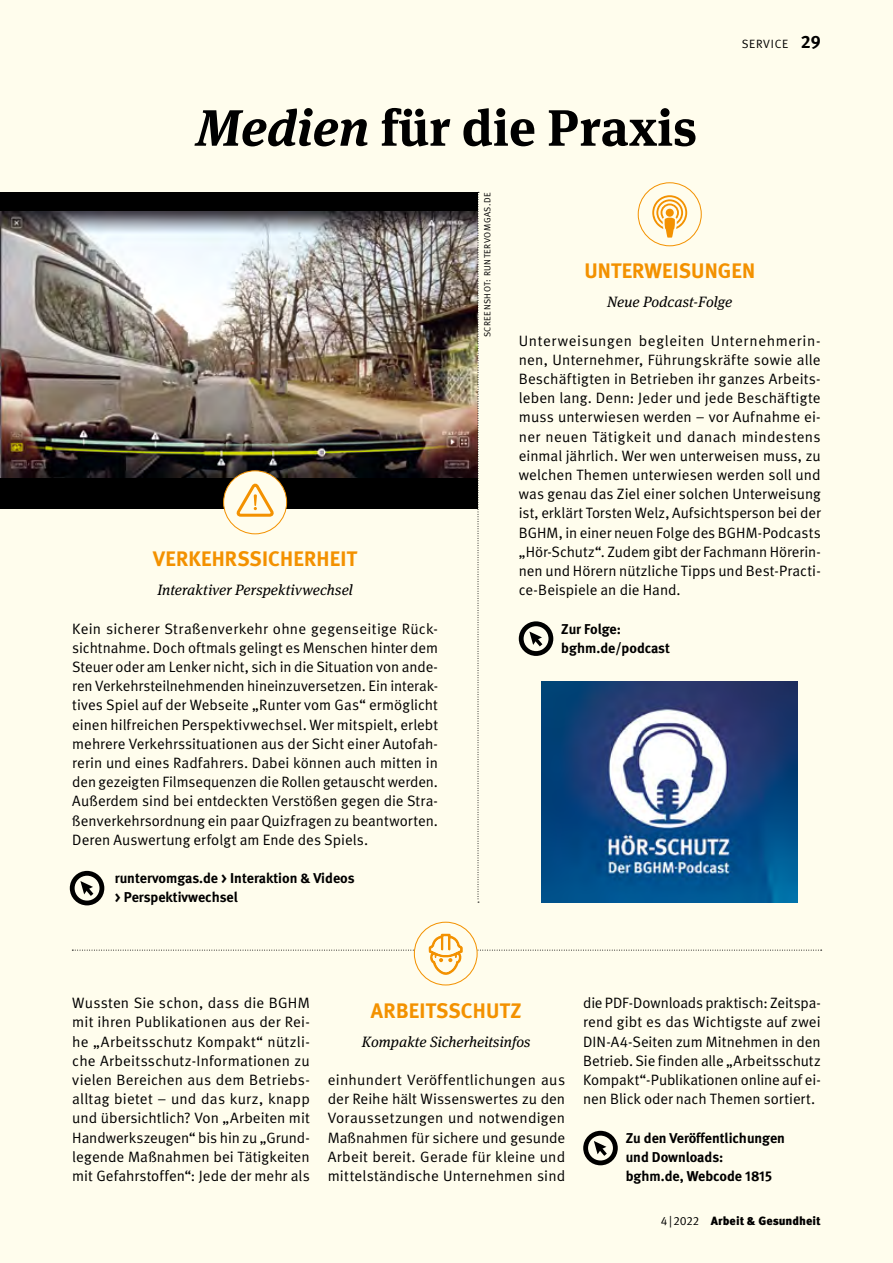
<style>
.page{position:relative;width:893px;height:1263px;background:#fffded}
.page>*{position:absolute;margin:0;border:0;box-sizing:border-box;transform-origin:0 0}
.t1{font:700 51px "DGUV Meta Serif";color:#000}
.t2{font:700 21px "DGUV Meta";letter-spacing:.01em;color:#f39100}
._04-Fließtext{font:15px/19.2px "DGUV Meta";letter-spacing:.005em;color:#000;text-align:justify}
.t3{font:italic 15px "DGUV Meta Serif";letter-spacing:.005em;color:#000}
.Webhinweis-Text{font:700 14.25px/19.2px "DGUV Meta";color:#000}
.t4{font:900 12px "Meta Pro";color:#000}
.t5{font:12px "DGUV Meta";letter-spacing:.06em;color:#000}
._08-Credit_Quelle{font:9px "DGUV Meta";letter-spacing:.06em;color:#000}
.s1{font-style:italic}
.s2{font-weight:700;font-size:18px}
.s3{font-family:"DGUV Meta";font-weight:400}
</style>
<div class="page">
<svg style="left:583px;top:1131px;width:35px;height:34px"></svg>
<div style="left:0;top:192px;width:478px;height:317px;background:#000"></div>
<img style="left:0;top:212px;width:478px;height:265px">
<img style="left:542px;top:682px;width:255px;height:220px">
<svg style="left:70px;top:871px;width:34px;height:34px"></svg>
<svg style="left:519px;top:621px;width:34px;height:35px"></svg>
<div style="left:224px;top:471px;width:63px;height:63px;background:#fffded;border-radius:50%"></div>
<div style="left:223px;top:470px;width:64px;height:64px;border:1px solid #f39100;border-radius:50%"></div>
<svg style="left:236px;top:483px;width:38px;height:34px"></svg>
<svg style="left:72px;top:934px;width:750px;height:41px"></svg>
<svg style="left:478px;top:192px;width:1px;height:711px"></svg>
<div style="left:638px;top:182px;width:64px;height:64px;border:1px solid #f39100;border-radius:50%"></div>
<svg style="left:652px;top:195px;width:35px;height:43px"></svg>
<p class="t1" style="left:196px;top:97px;width:502px"><span class="s1">Medien</span> für die Praxis</p>
<p class="t5" style="left:742px;top:37px;width:80px">SERVICE <span class="s2">29</span></p>
<p class="t2" style="left:153px;top:547px;width:205px">VERKEHRSSICHERHEIT</p>
<p class="t3" style="left:157px;top:581px;width:197px">Interaktiver Perspektivwechsel</p>
<p class="_04-Fließtext" style="left:72px;top:619px;width:367px">Kein sicherer Straßenverkehr ohne gegenseitige Rück&shy;sichtnahme. Doch oftmals gelingt es Menschen hinter dem Steuer oder am Lenker nicht, sich in die Situation von ande&shy;ren Verkehrsteilnehmenden hineinzuversetzen. Ein interak&shy;tives Spiel auf der Webseite „Runter vom Gas“ ermöglicht einen hilfreichen Perspektivwechsel. Wer mitspielt, erlebt mehrere Verkehrssituationen aus der Sicht einer Autofah&shy;rerin und eines Radfahrers. Dabei können auch mitten in den gezeigten Filmsequenzen die Rollen getauscht werden.<br>Außerdem sind bei entdeckten Verstößen gegen die Stra&shy;ßenverkehrsordnung ein paar Quizfragen zu beantworten.<br>Deren Auswertung erfolgt am Ende des Spiels.</p>
<p class="Webhinweis-Text" style="left:115px;top:869px;width:241px">runtervomgas.de &gt; Interaktion &amp; Videos &gt; Perspektivwechsel</p>
<p class="_08-Credit_Quelle" style="left:482px;top:337px;width:147px;rotate:-90deg">SCREENSHOT: RUNTERVOMGAS.DE</p>
<p class="t2" style="left:584px;top:259px;width:172px">UNTERWEISUNGEN</p>
<p class="t3" style="left:607px;top:293px;width:127px">Neue Podcast-Folge</p>
<p class="_04-Fließtext" style="left:519px;top:331px;width:303px">Unterweisungen begleiten Unternehmerin&shy;nen, Unternehmer, Führungskräfte sowie alle Beschäftigten in Betrieben ihr ganzes Arbeits&shy;leben lang. Denn: Jeder und jede Beschäftigte muss unterwiesen werden – vor Aufnahme ei&shy;ner neuen Tätigkeit und danach mindestens einmal jährlich. Wer wen unterweisen muss, zu welchen Themen unterwiesen werden soll und was genau das Ziel einer solchen Unterweisung ist, erklärt Torsten Welz, Aufsichtsperson bei der BGHM, in einer neuen Folge des BGHM-Podcasts „Hör-Schutz“. Zudem gibt der Fachmann Hörerin&shy;nen und Hörern nützliche Tipps und Best-Practi&shy;ce-Beispiele an die Hand.</p>
<p class="Webhinweis-Text" style="left:561px;top:619px;width:110px">Zur Folge: bghm.de/podcast</p>
<p class="_04-Fließtext" style="left:72px;top:994px;width:239px">Wussten Sie schon, dass die BGHM mit ihren Publikationen aus der Rei&shy;he „Arbeitsschutz Kompakt“ nützli&shy;che Arbeitsschutz-Informationen zu vielen Bereichen aus dem Betriebs&shy;alltag bietet – und das kurz, knapp und übersichtlich? Von „Arbeiten mit Handwerkszeugen“ bis hin zu „Grund&shy;legende Maßnahmen bei Tätigkeiten mit Gefahrstoffen“: Jede der mehr als</p>
<p class="t2" style="left:371px;top:998px;width:152px">ARBEITSSCHUTZ</p>
<p class="t3" style="left:362px;top:1033px;width:170px">Kompakte Sicherheitsinfos</p>
<p class="_04-Fließtext" style="left:328px;top:1070px;width:239px">einhundert Veröffentlichungen aus der Reihe hält Wissenswertes zu den Voraussetzungen und notwendigen Maßnahmen für sichere und gesunde Arbeit bereit. Gerade für kleine und mittelständische Unternehmen sind</p>
<p class="_04-Fließtext" style="left:583px;top:994px;width:239px">die PDF-Downloads praktisch: Zeitspa&shy;rend gibt es das Wichtigste auf zwei DIN-A4-Seiten zum Mitnehmen in den Betrieb. Sie finden alle „Arbeitsschutz Kompakt“-Publikationen online auf ei&shy;nen Blick oder nach Themen sortiert.</p>
<p class="Webhinweis-Text" style="left:626px;top:1128px;width:161px">Zu den Veröffentlichungen und Downloads: bghm.de, Webcode 1815</p>
<p class="t4" style="left:661px;top:1213px;width:161px"><span class="s3">4|2022</span> Arbeit &amp; Gesundheit</p>
</div>
